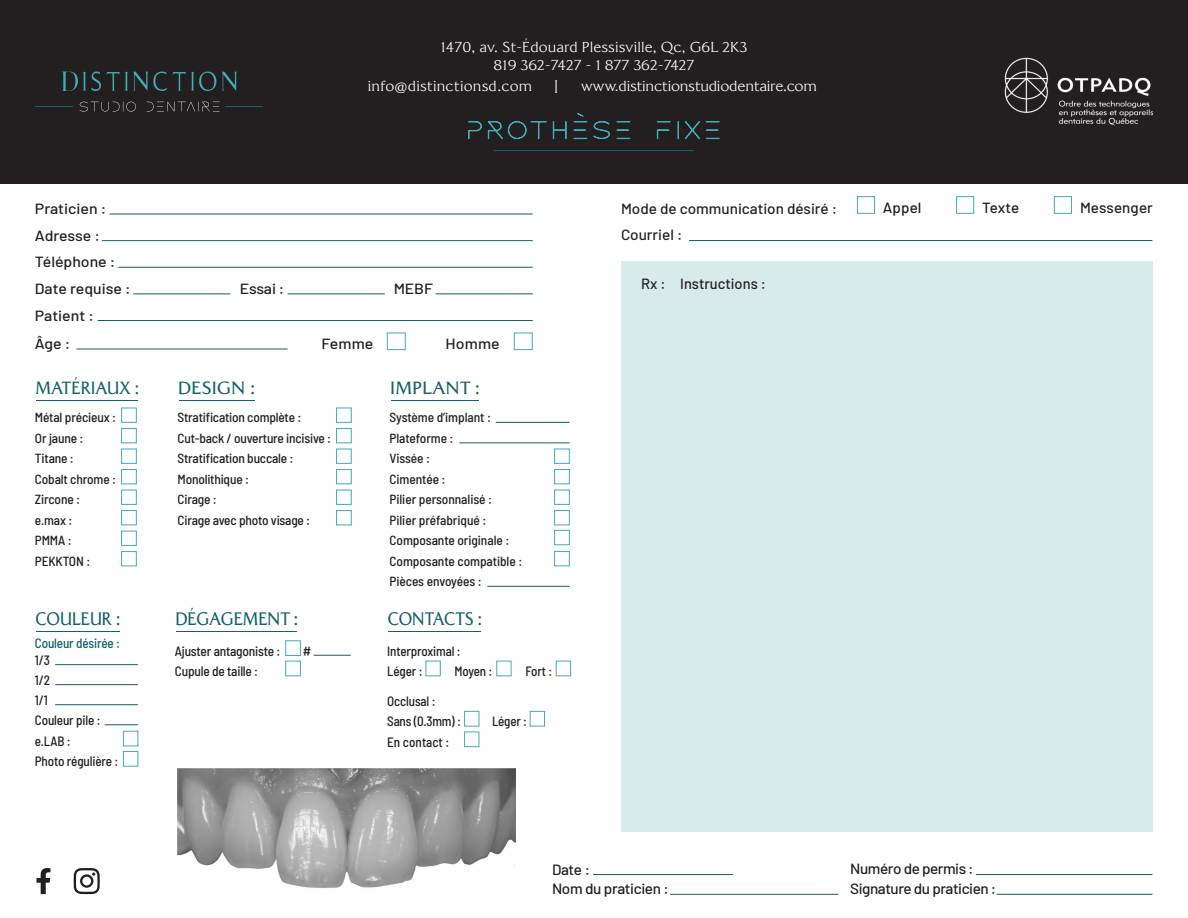
<style>
.page{position:relative;width:1188px;height:918px;background:#fff}
.page>*{position:absolute;margin:0;border:0;box-sizing:border-box;transform-origin:0 0}
.t1{font:18px "Majesty";letter-spacing:-.005em;color:#14616a;scale:.93 1}
.t2{font:18px "Majesty";letter-spacing:-.03em;color:#14616a;scale:.91 1}
.t3{font:18px "Majesty";letter-spacing:-.005em;color:#14616a;scale:.91 1}
.t4{font:17.55px "Majesty";letter-spacing:.015em;color:#14616a}
.t5{font:17.55px "Majesty";letter-spacing:-.005em;color:#14616a;scale:.95 1}
.t6{font:500 14.85px "Barlow";color:#231f20}
.t7{font:500 14.7px/26.7px "Barlow";letter-spacing:-.005em;color:#231f20;scale:1.08 1}
.t8{font:500 14.7px/26.8px "Barlow";letter-spacing:-.005em;color:#231f20;scale:1.04 1}
.t9{font:500 14.7px/19.8px "Barlow";letter-spacing:-.03em;color:#231f20;scale:1.04 1}
.t10{font:500 14.7px "Barlow";letter-spacing:-.005em;color:#231f20}
.t11{font:500 14.7px "Barlow";letter-spacing:-.025em;color:#231f20;scale:1.04 1}
.t12{font:14.4px/18.3px "Majesty Display";color:#fff;text-align:center;scale:1.04 1}
.t13{font:14.4px "Majesty Display";letter-spacing:-.02em;color:#fff;scale:1.06 1}
.t14{font:500 semi-condensed 13.5px/20.2px "Barlow";letter-spacing:-.015em;color:#231f20}
.t15{font:500 semi-condensed 13.5px "Barlow";letter-spacing:-.01em;color:#14616a}
.t16{font:500 semi-condensed 13.5px "Barlow";letter-spacing:.005em;color:#231f20}
.t17{font:500 semi-condensed 13.2px/20.5px "Barlow";letter-spacing:-.01em;color:#231f20}
</style>
<div class="page">
<div style="left:0;top:0;width:1188px;height:184px;background:#231f20"></div>
<img style="left:1004px;top:58px;width:149px;height:68px">
<svg style="left:468px;top:121px;width:14px;height:18px"></svg>
<svg style="left:488px;top:121px;width:59px;height:18px"></svg>
<svg style="left:553px;top:121px;width:14px;height:18px"></svg>
<svg style="left:574px;top:113px;width:13px;height:26px"></svg>
<svg style="left:593px;top:121px;width:17px;height:18px"></svg>
<svg style="left:617px;top:121px;width:13px;height:18px"></svg>
<svg style="left:657px;top:121px;width:14px;height:18px"></svg>
<svg style="left:678px;top:121px;width:1px;height:18px"></svg>
<svg style="left:685px;top:121px;width:15px;height:18px"></svg>
<svg style="left:706px;top:121px;width:14px;height:18px"></svg>
<hr style="left:494px;top:150px;width:200px;height:1px;background:#13616b">
<hr style="left:689px;top:240px;width:463px;height:1px;background:#14616a">
<div style="left:857px;top:196px;width:18px;height:18px;border:1px solid #43acb1"></div>
<div style="left:956px;top:196px;width:18px;height:18px;border:1px solid #43acb1"></div>
<div style="left:1054px;top:196px;width:18px;height:18px;border:1px solid #43acb1"></div>
<div style="left:621px;top:261px;width:531px;height:570px;background:#d9eaec"></div>
<hr style="left:593px;top:874px;width:140px;height:1px;background:#14616a">
<hr style="left:976px;top:874px;width:176px;height:1px;background:#14616a">
<hr style="left:997px;top:894px;width:155px;height:1px;background:#14616a">
<hr style="left:110px;top:214px;width:423px;height:1px;background:#14616a">
<hr style="left:102px;top:240px;width:431px;height:1px;background:#14616a">
<hr style="left:118px;top:267px;width:415px;height:1px;background:#14616a">
<hr style="left:133px;top:294px;width:97px;height:1px;background:#14616a">
<hr style="left:76px;top:349px;width:212px;height:1px;background:#14616a">
<hr style="left:288px;top:294px;width:97px;height:1px;background:#14616a">
<hr style="left:436px;top:294px;width:97px;height:1px;background:#14616a">
<hr style="left:98px;top:320px;width:435px;height:1px;background:#14616a">
<div style="left:387px;top:333px;width:19px;height:17px;border:1px solid #43acb1"></div>
<div style="left:514px;top:333px;width:19px;height:17px;border:1px solid #43acb1"></div>
<hr style="left:36px;top:400px;width:102px;height:1px;background:#13616b">
<div style="left:121px;top:408px;width:16px;height:15px;border:1px solid #43acb1"></div>
<div style="left:121px;top:428px;width:16px;height:15px;border:1px solid #43acb1"></div>
<div style="left:121px;top:449px;width:16px;height:15px;border:1px solid #43acb1"></div>
<div style="left:121px;top:469px;width:16px;height:15px;border:1px solid #43acb1"></div>
<div style="left:121px;top:490px;width:16px;height:15px;border:1px solid #43acb1"></div>
<div style="left:121px;top:510px;width:16px;height:15px;border:1px solid #43acb1"></div>
<div style="left:121px;top:531px;width:16px;height:15px;border:1px solid #43acb1"></div>
<div style="left:121px;top:551px;width:16px;height:15px;border:1px solid #43acb1"></div>
<hr style="left:179px;top:400px;width:75px;height:1px;background:#13616b">
<div style="left:336px;top:408px;width:16px;height:15px;border:1px solid #43acb1"></div>
<div style="left:336px;top:428px;width:16px;height:15px;border:1px solid #43acb1"></div>
<div style="left:336px;top:449px;width:16px;height:15px;border:1px solid #43acb1"></div>
<div style="left:336px;top:469px;width:16px;height:15px;border:1px solid #43acb1"></div>
<div style="left:336px;top:490px;width:16px;height:15px;border:1px solid #43acb1"></div>
<div style="left:336px;top:510px;width:16px;height:15px;border:1px solid #43acb1"></div>
<hr style="left:496px;top:422px;width:74px;height:1px;background:#14616a">
<hr style="left:487px;top:586px;width:83px;height:1px;background:#14616a">
<hr style="left:459px;top:443px;width:111px;height:1px;background:#14616a">
<hr style="left:391px;top:400px;width:88px;height:1px;background:#13616b">
<div style="left:554px;top:449px;width:16px;height:15px;border:1px solid #43acb1"></div>
<div style="left:554px;top:469px;width:16px;height:15px;border:1px solid #43acb1"></div>
<div style="left:554px;top:490px;width:16px;height:15px;border:1px solid #43acb1"></div>
<div style="left:554px;top:510px;width:16px;height:15px;border:1px solid #43acb1"></div>
<div style="left:554px;top:530px;width:16px;height:15px;border:1px solid #43acb1"></div>
<div style="left:554px;top:551px;width:16px;height:15px;border:1px solid #43acb1"></div>
<hr style="left:36px;top:631px;width:84px;height:1px;background:#13616b">
<div style="left:123px;top:731px;width:15px;height:15px;border:1px solid #43acb1"></div>
<div style="left:123px;top:751px;width:15px;height:16px;border:1px solid #43acb1"></div>
<hr style="left:55px;top:664px;width:83px;height:1px;background:#14616a">
<hr style="left:55px;top:684px;width:83px;height:1px;background:#14616a">
<hr style="left:55px;top:704px;width:83px;height:1px;background:#14616a">
<hr style="left:105px;top:725px;width:33px;height:1px;background:#14616a">
<hr style="left:176px;top:631px;width:121px;height:1px;background:#13616b">
<div style="left:285px;top:640px;width:16px;height:16px;border:1px solid #43acb1"></div>
<div style="left:285px;top:661px;width:16px;height:15px;border:1px solid #43acb1"></div>
<hr style="left:314px;top:655px;width:37px;height:1px;background:#14616a">
<hr style="left:389px;top:631px;width:92px;height:1px;background:#13616b">
<div style="left:426px;top:661px;width:15px;height:15px;border:1px solid #43acb1"></div>
<div style="left:496px;top:661px;width:15px;height:15px;border:1px solid #43acb1"></div>
<div style="left:556px;top:661px;width:15px;height:15px;border:1px solid #43acb1"></div>
<div style="left:464px;top:711px;width:15px;height:15px;border:1px solid #43acb1"></div>
<div style="left:530px;top:711px;width:15px;height:15px;border:1px solid #43acb1"></div>
<div style="left:464px;top:732px;width:15px;height:15px;border:1px solid #43acb1"></div>
<img style="left:177px;top:769px;width:338px;height:120px">
<svg style="left:37px;top:868px;width:13px;height:26px"></svg>
<svg style="left:74px;top:868px;width:26px;height:26px"></svg>
<svg style="left:80px;top:102px;width:56px;height:9px"></svg>
<svg style="left:147px;top:102px;width:73px;height:9px"></svg>
<hr style="left:36px;top:106px;width:37px;height:1px;background:#13616b">
<hr style="left:226px;top:106px;width:37px;height:1px;background:#13616b">
<svg style="left:222px;top:72px;width:15px;height:19px"></svg>
<svg style="left:62px;top:71px;width:154px;height:20px"></svg>
<hr style="left:670px;top:894px;width:168px;height:1px;background:#14616a">
<p class="t12" style="left:440px;top:38px;width:297px">1470, av. St-Édouard Plessisville, Qc, G6L 2K3<br>819 362-7427 - 1 877 362-7427</p>
<p class="t12" style="left:368px;top:77px;width:160px">info@distinctionsd.com</p>
<p class="t12" style="left:553px;top:77px;width:9px">|</p>
<p class="t13" style="left:581px;top:77px;width:224px">www.distinctionstudiodentaire.com</p>
<p class="t7" style="left:35px;top:194px;width:90px">Praticien :<br>Adresse :<br>Téléphone :<br>Date requise :<br>Patient :</p>
<p class="t7" style="left:35px;top:329px;width:34px">Âge :</p>
<h2 class="t5" style="left:36px;top:377px;width:111px">MATÉRIAUX :</h2>
<p class="t17" style="left:35px;top:406px;width:83px">Métal précieux :<br>Or jaune :<br>Titane :<br>Cobalt chrome :<br>Zircone :<br>e.max :<br>PMMA :<br>PEKKTON :</p>
<h1 class="t3" style="left:36px;top:608px;width:95px">COULEUR :</h1>
<p class="t15" style="left:35px;top:634px;width:87px">Couleur désirée :</p>
<p class="t14" style="left:35px;top:649px;width:85px">1/3<br>1/2<br>1/1<br>Couleur pile : e.LAB :<br>Photo régulière :</p>
<p class="t7" style="left:240px;top:274px;width:43px">Essai :</p>
<p class="t7" style="left:394px;top:274px;width:38px">MEBF</p>
<h2 class="t4" style="left:178px;top:377px;width:79px">DESIGN :</h2>
<p class="t7" style="left:321px;top:330px;width:50px">Femme</p>
<p class="t7" style="left:446px;top:330px;width:52px">Homme</p>
<h2 class="t4" style="left:390px;top:377px;width:91px">IMPLANT :</h2>
<p class="t17" style="left:178px;top:406px;width:155px">Stratification complète :<br>Cut-back / ouverture incisive :<br>Stratification buccale :<br>Monolithique :<br>Cirage :<br>Cirage avec photo visage :</p>
<h1 class="t1" style="left:176px;top:608px;width:134px">DÉGAGEMENT :</h1>
<p class="t17" style="left:390px;top:406px;width:134px">Système d’implant :<br>Plateforme :<br>Vissée :<br>Cimentée :<br>Pilier personnalisé :<br>Pilier préfabriqué :<br>Composante originale :<br>Composante compatible :<br>Pièces envoyées :</p>
<h1 class="t2" style="left:388px;top:608px;width:105px">CONTACTS :</h1>
<p class="t14" style="left:175px;top:640px;width:107px">Ajuster antagoniste :<br>Cupule de taille :</p>
<p class="t14" style="left:303px;top:640px;width:10px">#</p>
<p class="t14" style="left:387px;top:640px;width:75px">Interproximal :<br>Léger :</p>
<p class="t14" style="left:454px;top:660px;width:39px">Moyen :</p>
<p class="t14" style="left:525px;top:660px;width:28px">Fort :</p>
<p class="t14" style="left:387px;top:690px;width:75px">Occlusal :<br>Sans (0.3mm) :</p>
<p class="t16" style="left:387px;top:732px;width:64px">En contact :</p>
<p class="t14" style="left:492px;top:710px;width:36px">Léger :</p>
<p class="t8" style="left:621px;top:194px;width:209px">Mode de communication désiré :<br>Courriel :</p>
<p class="t10" style="left:883px;top:197px;width:40px">Appel</p>
<p class="t10" style="left:982px;top:197px;width:39px">Texte</p>
<p class="t10" style="left:1080px;top:197px;width:74px">Messenger</p>
<p class="t6" style="left:641px;top:273px;width:126px">Rx : Instructions :</p>
<p class="t8" style="left:552px;top:855px;width:38px">Date :</p>
<p class="t9" style="left:850px;top:858px;width:142px">Numéro de permis :<br>Signature du praticien :</p>
<p class="t11" style="left:552px;top:878px;width:114px">Nom du praticien :</p>
</div>
